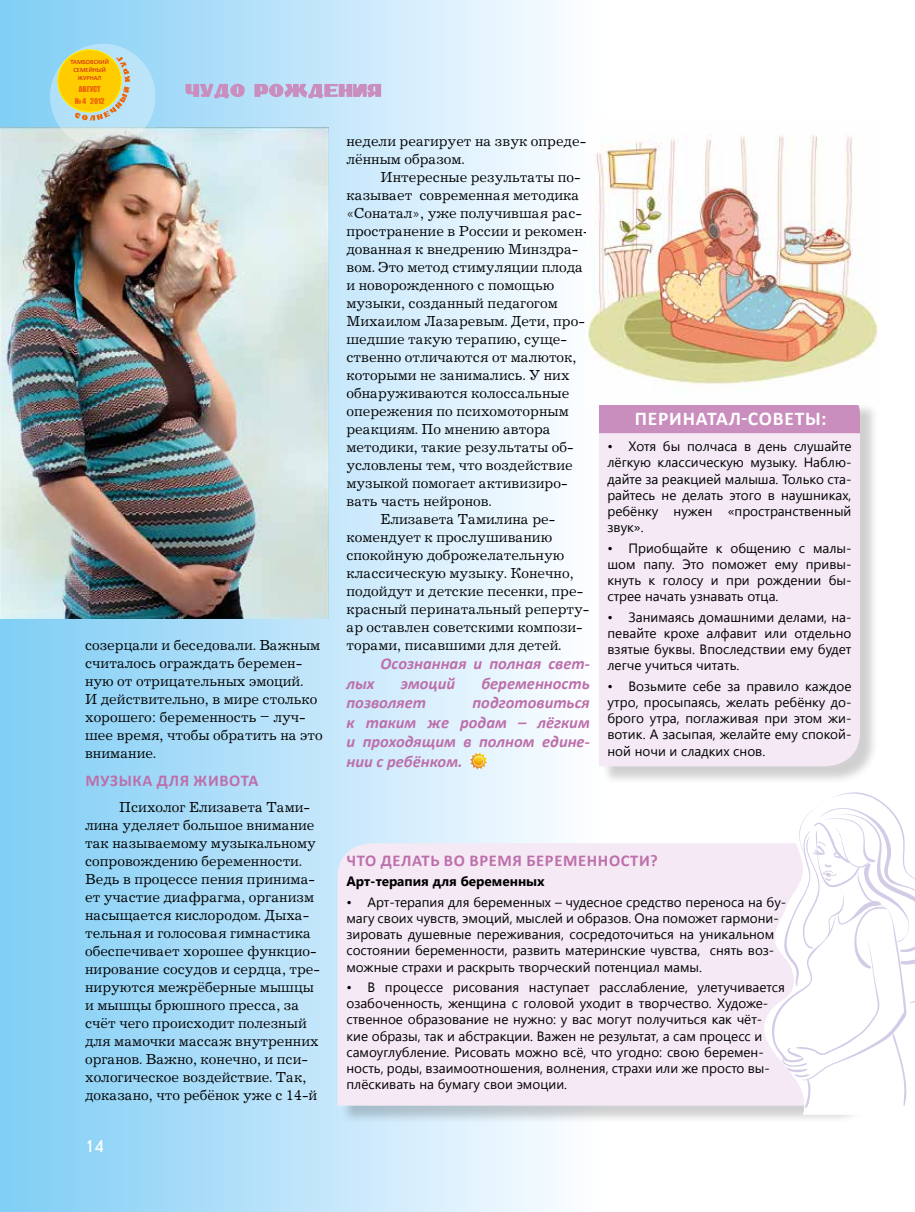
<style>
.page{position:relative;width:915px;height:1212px;background:#fff}
.page>*{position:absolute;margin:0;border:0;box-sizing:border-box;transform-origin:0 0}
.t1{font:700 19.5px "Calibri";letter-spacing:.04em;color:#fff}
.t2{font:18px "Journal Sans C";color:#fff}
.t3{font:italic 700 16.5px/19.5px "Calibri";color:#bd6fab;text-align:justify}
.t4{font:700 16.5px "Calibri";letter-spacing:.04em;color:#bd6fab}
.t5{font:15px/18px "Journal C";color:#000}
.t6{font:13.5px/16.2px "Segoe UI";color:#000;text-align:justify}
.t7{font:700 13.5px "Segoe UI";color:#000}
.t8{font:7.5px/12px "Impact";color:#ec6608;text-align:center}
.t9{font:6.45px/7.6px "Calibri";color:#cd171a;text-align:center}
</style>
<div class="page">
<div style="left:0;top:0;width:607px;height:1212px;background:linear-gradient(to right,#7eccf4,#fffeff)"></div>
<img style="left:0;top:128px;width:328px;height:490px">
<svg style="left:50px;top:44px;width:105px;height:105px;background:#bddae4"></svg>
<div style="left:58px;top:50px;width:63px;height:62px;background:#fc0;border-radius:50%"></div>
<svg style="left:75px;top:57px;width:55px;height:64px"></svg>
<div style="left:339px;top:845px;width:539px;height:279px;background:#000;opacity:.19"></div>
<div style="left:337px;top:843px;width:426px;height:263px;background:#f4e9f4"></div>
<svg style="left:185px;top:84px;width:196px;height:14px;background:#c3abd2"></svg>
<svg style="left:470px;top:752px;width:17px;height:18px"></svg>
<div style="left:601px;top:402px;width:277px;height:383px;background:#000;opacity:.19"></div>
<div style="left:598px;top:433px;width:261px;height:333px;background:#f4e9f4"></div>
<div style="left:598px;top:405px;width:261px;height:28px;background:#c98ebe"></div>
<img style="left:586px;top:118px;width:292px;height:287px">
<svg style="left:763px;top:843px;width:115px;height:272px;fill:#f4e9f4"></svg>
<svg style="left:771px;top:792px;width:143px;height:316px"></svg>
<p class="t9" style="left:70px;top:58px;width:40px">ТАМБОВСКИЙ<br>СЕМЕЙНЫЙ<br>ЖУРНАЛ</p>
<p class="t8" style="left:75px;top:83px;width:31px">август № 4 2012</p>
<p class="t5" style="left:85px;top:636px;width:239px">созерцали и беседовали. Важным считалось ограждать беремен&shy;ную от отрицательных эмоций.<br>И действительно, в мире столько хорошего: беременность – луч&shy;шее время, чтобы обратить на это внимание.</p>
<p class="t4" style="left:85px;top:770px;width:174px">Музыка для живота</p>
<p class="t5" style="left:85px;top:798px;width:236px;text-indent:34px">Психолог Елизавета Тами&shy;лина уделяет большое внимание так называемому музыкальному сопровождению беременности.<br>Ведь в процессе пения принима&shy;ет участие диафрагма, организм насыщается кислородом. Дыха&shy;тельная и голосовая гимнастика обеспечивает хорошее функцио&shy;нирование сосудов и сердца, тре&shy;нируются межрёберные мышцы и мышцы брюшного пресса, за счёт чего происходит полезный для мамочки массаж внутренних органов. Важно, конечно, и пси&shy;хологическое воздействие. Так, доказано, что ребёнок уже с 14-й</p>
<p class="t2" style="left:85px;top:1136px;width:20px">14</p>
<p class="t5" style="left:346px;top:132px;width:241px">недели реагирует на звук опреде&shy;лённым образом.</p>
<p class="t5" style="left:380px;top:168px;width:201px">Интересные результаты по-</p>
<p class="t5" style="left:346px;top:186px;width:234px">казывает современная методика</p>
<p class="t5" style="left:346px;top:204px;width:237px">«Сонатал», уже получившая рас-</p>
<p class="t5" style="left:346px;top:222px;width:244px">пространение в России и рекомен-</p>
<p class="t5" style="left:346px;top:240px;width:233px">дованная к внедрению Минздра-</p>
<p class="t5" style="left:346px;top:258px;width:238px">вом. Это метод стимуляции плода</p>
<p class="t5" style="left:346px;top:276px;width:209px">и новорожденного с помощью</p>
<p class="t5" style="left:346px;top:294px;width:213px">музыки, созданный педагогом</p>
<p class="t5" style="left:346px;top:312px;width:240px">Михаилом Лазаревым. Дети, про-</p>
<p class="t5" style="left:346px;top:330px;width:222px">шедшие такую терапию, суще-</p>
<p class="t5" style="left:346px;top:348px;width:231px">ственно отличаются от малюток,</p>
<p class="t5" style="left:346px;top:366px;width:224px">которыми не занимались. У них</p>
<p class="t5" style="left:346px;top:384px;width:224px">обнаруживаются колоссальные</p>
<p class="t5" style="left:346px;top:402px;width:224px">опережения по психомоторным</p>
<p class="t5" style="left:346px;top:420px;width:206px">реакциям. По мнению автора</p>
<p class="t5" style="left:346px;top:438px;width:229px">методики, такие результаты об-</p>
<p class="t5" style="left:346px;top:456px;width:228px">условлены тем, что воздействие</p>
<p class="t5" style="left:346px;top:474px;width:222px">музыкой помогает активизиро-</p>
<p class="t5" style="left:346px;top:492px;width:146px">вать часть нейронов.</p>
<p class="t5" style="left:380px;top:510px;width:176px">Елизавета Тамилина ре-</p>
<p class="t5" style="left:346px;top:528px;width:207px">комендует к прослушиванию</p>
<p class="t5" style="left:346px;top:546px;width:219px">спокойную доброжелательную</p>
<p class="t5" style="left:346px;top:564px;width:228px">классическую музыку. Конечно,</p>
<p class="t5" style="left:346px;top:582px;width:238px">подойдут и детские песенки, пре-</p>
<p class="t5" style="left:346px;top:600px;width:244px">красный перинатальный реперту-</p>
<p class="t5" style="left:346px;top:618px;width:238px">ар оставлен советскими компози-</p>
<p class="t5" style="left:346px;top:636px;width:216px">торами, писавшими для детей.</p>
<p class="t3" style="left:380px;top:654px;width:211px">Осознанная и полная свет-</p>
<p class="t3" style="left:346px;top:673px;width:30px">лых</p>
<p class="t3" style="left:400px;top:673px;width:56px">эмоций</p>
<p class="t3" style="left:481px;top:673px;width:110px">беременность</p>
<p class="t3" style="left:346px;top:693px;width:81px">позволяет</p>
<p class="t3" style="left:346px;top:693px;width:245px;text-indent:126px">подготовиться к таким же родам – лёгким и проходящим в полном едине&shy;нии с ребёнком.</p>
<h1 class="t1" style="left:634px;top:406px;width:193px">ПЕ рИнатал-советы:</h1>
<p class="t6" style="left:607px;top:438px;width:245px">• Хотя бы полчаса в день слушайте лёгкую классическую музыку. Наблю&shy;дайте за реакцией малыша. Только ста&shy;райтесь не делать этого в наушниках, ребёнку нужен «пространственный звук».</p>
<p class="t6" style="left:607px;top:539px;width:245px">• Приобщайте к общению с малы&shy;шом папу. Это поможет ему привы&shy;кнуть к голосу и при рождении бы&shy;стрее начать узнавать отца.</p>
<p class="t6" style="left:607px;top:608px;width:245px">• Занимаясь домашними делами, на&shy;певайте крохе алфавит или отдельно взятые буквы. Впоследствии ему будет легче учиться читать.</p>
<p class="t6" style="left:607px;top:677px;width:245px">• Возьмите себе за правило каждое утро, просыпаясь, желать ребёнку до&shy;брого утра, поглаживая при этом жи&shy;вотик. А засыпая, желайте ему спокой&shy;ной ночи и сладких снов.</p>
<p class="t4" style="left:346px;top:850px;width:312px">Что делать во время беременности?</p>
<p class="t7" style="left:346px;top:872px;width:200px">Арт-терапия для беременных</p>
<p class="t6" style="left:346px;top:893px;width:441px;text-align:left">• Арт-терапия для беременных – чудесное средство переноса на бу&shy;магу своих чувств, эмоций, мыслей и образов. Она поможет гармони&shy;зировать душевные переживания, сосредоточиться на уникальном состоянии беременности, развить материнские чувства, снять воз&shy;можные страхи и раскрыть творческий потенциал мамы.</p>
<p class="t6" style="left:346px;top:978px;width:440px;text-align:left">• В процессе рисования наступает расслабление, улетучивается озабоченность, женщина с головой уходит в творчество. Художе&shy;ственное образование не нужно: у вас могут получиться как чёт&shy;кие образы, так и абстракции. Важен не результат, а сам процесс и самоуглубление. Рисовать можно всё, что угодно: свою беремен&shy;ность, роды, взаимоотношения, волнения, страхи или же просто вы&shy;плёскивать на бумагу свои эмоции.</p>
</div>
